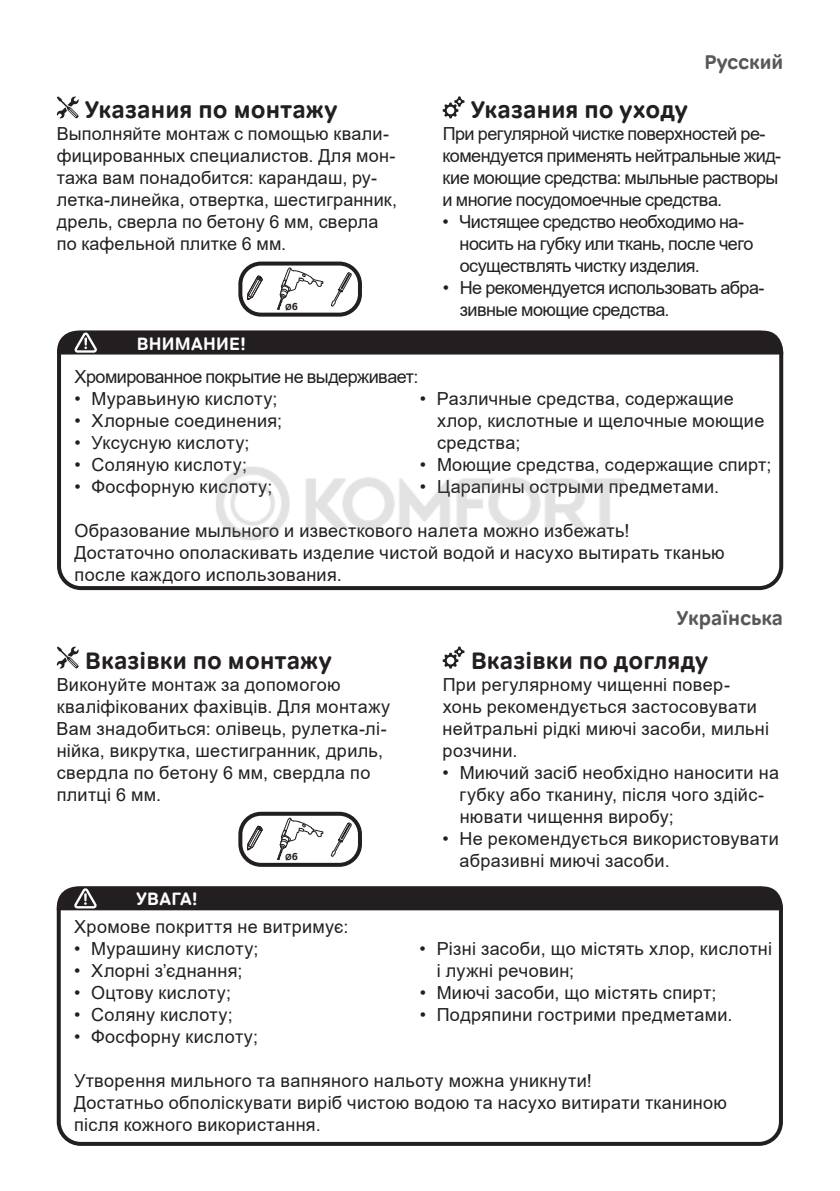
<style>
.page{position:relative;width:840px;height:1191px;background:#fff}
.page>*{position:absolute;margin:0;border:0;box-sizing:border-box;transform-origin:0 0}
.t1{font:700 24px "Tondo Corp";letter-spacing:.01em;color:#231f20}
.t2{font:700 20px "Tondo Corp";color:#57585a}
.t3{font:18px/22px "Arial";letter-spacing:.015em;color:#231f20}
.t4{font:18px/22px "Arial";letter-spacing:-.03em;color:#231f20}
.t5{font:700 18px "Tondo Corp";letter-spacing:.015em;color:#fff}
.t6{font:700 8.6px "Tondo Corp";color:#231f20}
.s1{font-size:10.4px}
</style>
<div class="page">
<div style="left:57px;top:331px;width:725px;height:259px;border:4px solid #231f20;border-radius:22px"></div>
<svg style="left:57px;top:96px;width:22px;height:23px"></svg>
<svg style="left:442px;top:96px;width:22px;height:22px"></svg>
<div style="left:57px;top:331px;width:725px;height:23px;background:#231f20"></div>
<div style="left:57px;top:886px;width:725px;height:259px;border:4px solid #231f20;border-radius:22px"></div>
<svg style="left:57px;top:646px;width:22px;height:23px"></svg>
<svg style="left:442px;top:646px;width:22px;height:22px"></svg>
<div style="left:57px;top:886px;width:725px;height:24px;background:#231f20"></div>
<div style="left:238px;top:261px;width:124px;height:56px;border:4px solid #231f20;border-radius:21px"></div>
<div style="left:238px;top:811px;width:124px;height:56px;border:4px solid #231f20;border-radius:21px"></div>
<svg style="left:247px;top:275px;width:16px;height:25px"></svg>
<svg style="left:277px;top:267px;width:46px;height:43px"></svg>
<svg style="left:330px;top:272px;width:21px;height:35px"></svg>
<svg style="left:247px;top:825px;width:16px;height:25px"></svg>
<svg style="left:277px;top:817px;width:46px;height:43px"></svg>
<svg style="left:330px;top:822px;width:21px;height:35px"></svg>
<img style="left:216px;top:467px;width:409px;height:73px">
<h1 class="t1" style="left:85px;top:95px;width:253px">Указания по монтажу</h1>
<p class="t3" style="left:57px;top:123px;width:341px">Выполняйте монтаж с помощью квали&shy;фицированных специалистов. Для мон&shy;тажа вам понадобится: карандаш, ру&shy;летка-линейка, отвертка, шестигранник, дрель, сверла по бетону 6 мм, сверла по кафельной плитке 6 мм.</p>
<p class="t5" style="left:137px;top:332px;width:110px">ВНИМАНИЕ!</p>
<p class="t6" style="left:285px;top:301px;width:15px">Ø<span class="s1">6</span></p>
<p class="t2" style="left:704px;top:50px;width:80px">Русский</p>
<h1 class="t1" style="left:471px;top:95px;width:218px">Указания по уходу</h1>
<p class="t4" style="left:442px;top:123px;width:340px">При регулярной чистке поверхностей ре&shy;комендуется применять нейтральные жид&shy;кие моющие средства: мыльные растворы и многие посудомоечные средства.</p>
<p class="t4" style="left:459px;top:211px;width:295px;text-indent:-17px">• Чистящее средство необходимо на&shy;носить на губку или ткань, после чего осуществлять чистку изделия.</p>
<p class="t4" style="left:459px;top:277px;width:306px;text-indent:-17px">• Не рекомендуется использовать абра&shy;зивные моющие средства.</p>
<p class="t4" style="left:74px;top:365px;width:345px">Хромированное покрытие не выдерживает:</p>
<p class="t3" style="left:74px;top:387px;width:204px">• Муравьиную кислоту;</p>
<p class="t3" style="left:74px;top:409px;width:209px">• Хлорные соединения;</p>
<p class="t3" style="left:74px;top:431px;width:176px">• Уксусную кислоту;</p>
<p class="t3" style="left:74px;top:453px;width:174px">• Соляную кислоту;</p>
<p class="t3" style="left:74px;top:475px;width:199px">• Фосфорную кислоту;</p>
<p class="t3" style="left:437px;top:387px;width:328px;text-indent:-17px">• Различные средства, содержащие хлор, кислотные и щелочные моющие средства;</p>
<p class="t3" style="left:420px;top:453px;width:353px">• Моющие средства, содержащие спирт;</p>
<p class="t3" style="left:420px;top:475px;width:300px">• Царапины острыми предметами.</p>
<p class="t3" style="left:74px;top:519px;width:651px">Образование мыльного и известкового налета можно избежать!<br>Достаточно ополаскивать изделие чистой водой и насухо вытирать тканью после каждого использования.</p>
<h1 class="t1" style="left:85px;top:645px;width:248px">Вказівки по монтажу</h1>
<p class="t3" style="left:57px;top:673px;width:335px">Виконуйте монтаж за допомогою кваліфікованих фахівців. Для монтажу<br>Вам знадобиться: олівець, рулетка-лі&shy;нійка, викрутка, шестигранник, дриль, свердла по бетону 6 мм, свердла по плитці 6 мм.</p>
<p class="t5" style="left:136px;top:888px;width:62px">УВАГА!</p>
<p class="t6" style="left:285px;top:851px;width:15px">Ø<span class="s1">6</span></p>
<p class="t3" style="left:74px;top:915px;width:276px">Хромове покриття не витримує:</p>
<p class="t3" style="left:74px;top:937px;width:186px">• Мурашину кислоту;</p>
<p class="t3" style="left:74px;top:959px;width:170px">• Хлорні з’єднання;</p>
<p class="t3" style="left:74px;top:981px;width:158px">• Оцтову кислоту;</p>
<p class="t3" style="left:74px;top:1003px;width:160px">• Соляну кислоту;</p>
<p class="t3" style="left:74px;top:1025px;width:185px">• Фосфорну кислоту;</p>
<p class="t2" style="left:676px;top:605px;width:108px">Українська</p>
<h1 class="t1" style="left:471px;top:645px;width:238px">Вказівки по догляду</h1>
<p class="t3" style="left:442px;top:673px;width:328px">При регулярному чищенні повер&shy;хонь рекомендується застосовувати нейтральні рідкі миючі засоби, мильні розчини.</p>
<p class="t3" style="left:459px;top:761px;width:321px;text-indent:-17px">• Миючий засіб необхідно наносити на губку або тканину, після чого здійс&shy;нювати чищення виробу;</p>
<p class="t3" style="left:459px;top:827px;width:320px;text-indent:-17px">• Не рекомендується використовувати абразивні миючі засоби.</p>
<p class="t3" style="left:436px;top:937px;width:337px;text-indent:-17px">• Різні засоби, що містять хлор, кислотні і лужні речовин;</p>
<p class="t3" style="left:419px;top:981px;width:298px">• Миючі засоби, що містять спирт;</p>
<p class="t3" style="left:419px;top:1003px;width:314px">• Подряпини гострими предметами.</p>
<p class="t3" style="left:74px;top:1069px;width:654px">Утворення мильного та вапняного нальоту можна уникнути!<br>Достатньо обполіскувати виріб чистою водою та насухо витирати тканиною після кожного використання.</p>
</div>
